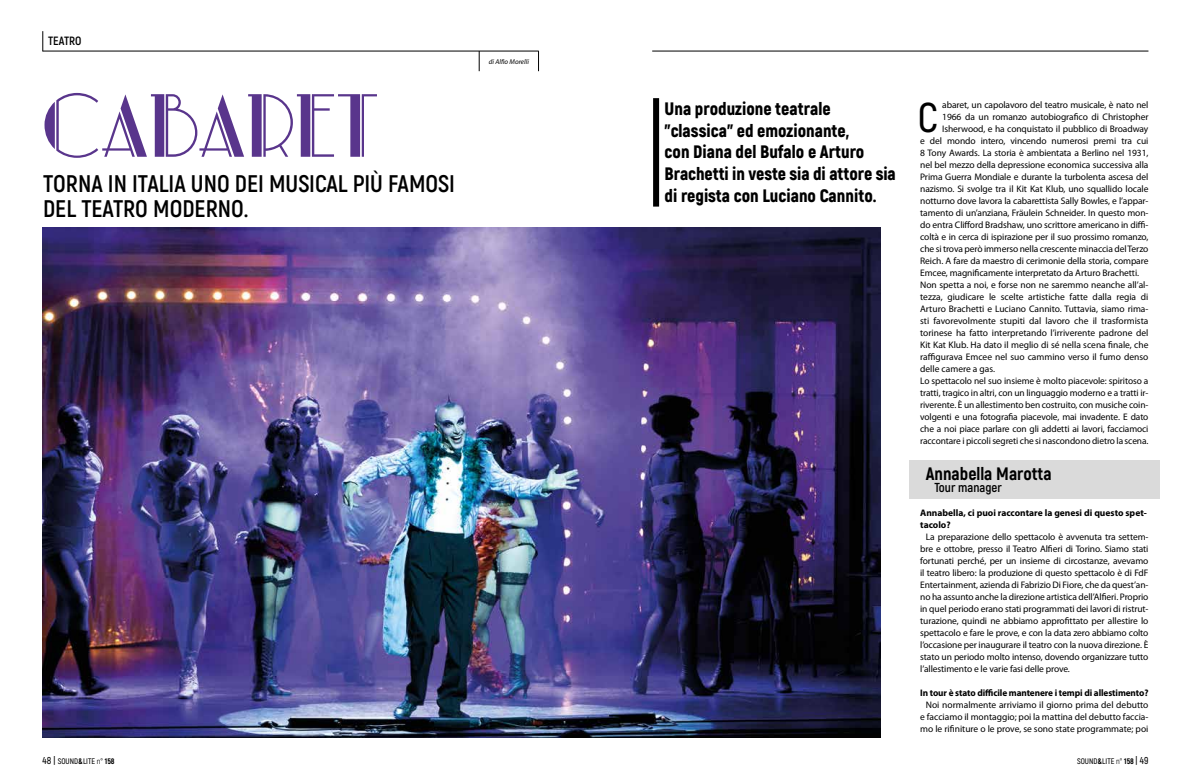
<style>
.page{position:relative;width:1191px;height:780px;background:#fff}
.page>*{position:absolute;margin:0;border:0;box-sizing:border-box;transform-origin:0 0}
.t1{font:83.2px "Park Lane NF";color:#59358c}
.t2{font:600 41.5px "Akrobat";color:#000}
.t3{font:700 24px/25px "Akrobat";color:#000}
.t4{font:900 18px/21.6px "Akrobat";color:#000}
.t5{font:800 18px "Akrobat";color:#000}
.t6{font:700 13px "Akrobat";color:#000}
.t7{font:700 12px "Akrobat";letter-spacing:-.005em;color:#000}
.t8{font:9.5px/12px "Myriad Pro";letter-spacing:-.01em;color:#000;text-align:justify}
.t9{font:700 9.5px/12px "Myriad Pro";letter-spacing:-.01em;color:#000}
.t10{font:600 8px "Akrobat";color:#000}
.t11{font:italic 7px "Myriad Pro";letter-spacing:.005em;color:#000}
.s1{font-size:10px}
.s2{font-weight:800}
.s3{font-weight:400}
</style>
<div class="page">
<hr style="left:43px;top:51px;width:496px;height:1px;background:#000">
<hr style="left:652px;top:51px;width:496px;height:1px;background:#000">
<svg style="left:43px;top:31px;width:1px;height:20px"></svg>
<svg style="left:538px;top:51px;width:1px;height:20px"></svg>
<svg style="left:479px;top:51px;width:1px;height:20px"></svg>
<div style="left:653px;top:98px;width:6px;height:108px;background:#000"></div>
<div style="left:909px;top:460px;width:250px;height:25px;background:#dadada"></div>
<div style="left:909px;top:480px;width:250px;height:18px;background:#dadada"></div>
<img style="left:43px;top:227px;width:837px;height:510px">
<p class="t7" style="left:48px;top:33px;width:35px">TEATRO</p>
<h1 class="t1" style="left:43px;top:80px;width:338px">CABARET</h1>
<h3 class="t3" style="left:43px;top:171px;width:413px">TORNA IN ITALIA UNO DEI MUSICAL PIÙ FAMOSI<br>DEL TEATRO MODERNO.</h3>
<p class="t11" style="left:489px;top:57px;width:42px">di Alfio Morelli</p>
<h3 class="t4" style="left:664px;top:98px;width:233px">Una produzione teatrale "classica" ed emozionante,<br>con Diana del Bufalo e Arturo<br>Brachetti in veste sia di attore sia di regista con Luciano Cannito.</h3>
<h2 class="t2" style="left:918px;top:92px;width:22px">C</h2>
<p class="t8" style="left:942px;top:99px;width:208px">abaret, un capolavoro del teatro musicale, è nato nel</p>
<p class="t8" style="left:942px;top:111px;width:208px">1966 da un romanzo autobiografico di Christopher</p>
<p class="t8" style="left:942px;top:123px;width:208px">Isherwood, e ha conquistato il pubblico di Broadway</p>
<p class="t8" style="left:920px;top:135px;width:230px">e del mondo intero, vincendo numerosi premi tra cui</p>
<p class="t8" style="left:920px;top:147px;width:230px">8 Tony Awards. La storia è ambientata a Berlino nel 1931,</p>
<p class="t8" style="left:920px;top:159px;width:230px">nel bel mezzo della depressione economica successiva alla</p>
<p class="t8" style="left:920px;top:171px;width:230px">Prima Guerra Mondiale e durante la turbolenta ascesa del</p>
<p class="t8" style="left:920px;top:183px;width:230px">nazismo. Si svolge tra il Kit Kat Klub, uno squallido locale</p>
<p class="t8" style="left:920px;top:195px;width:230px">notturno dove lavora la cabarettista Sally Bowles, e l’appar-</p>
<p class="t8" style="left:920px;top:207px;width:230px">tamento di un’anziana, Fräulein Schneider. In questo mon-</p>
<p class="t8" style="left:920px;top:219px;width:230px">do entra Clifford Bradshaw, uno scrittore americano in diffi-</p>
<p class="t8" style="left:920px;top:231px;width:230px">coltà e in cerca di ispirazione per il suo prossimo romanzo,</p>
<p class="t8" style="left:920px;top:243px;width:230px">che si trova però immerso nella crescente minaccia del Terzo</p>
<p class="t8" style="left:920px;top:255px;width:230px">Reich. A fare da maestro di cerimonie della storia, compare</p>
<p class="t8" style="left:920px;top:267px;width:220px">Emcee, magnificamente interpretato da Arturo Brachetti.</p>
<p class="t8" style="left:920px;top:279px;width:230px">Non spetta a noi, e forse non ne saremmo neanche all’al-</p>
<p class="t8" style="left:920px;top:291px;width:230px">tezza, giudicare le scelte artistiche fatte dalla regia di</p>
<p class="t8" style="left:920px;top:303px;width:230px">Arturo Brachetti e Luciano Cannito. Tuttavia, siamo rima-</p>
<p class="t8" style="left:920px;top:315px;width:230px">sti favorevolmente stupiti dal lavoro che il trasformista</p>
<p class="t8" style="left:920px;top:327px;width:230px">torinese ha fatto interpretando l’irriverente padrone del</p>
<p class="t8" style="left:920px;top:339px;width:230px">Kit Kat Klub. Ha dato il meglio di sé nella scena finale, che</p>
<p class="t8" style="left:920px;top:351px;width:230px">raffigurava Emcee nel suo cammino verso il fumo denso</p>
<p class="t8" style="left:920px;top:363px;width:76px">delle camere a gas.</p>
<p class="t8" style="left:920px;top:375px;width:230px">Lo spettacolo nel suo insieme è molto piacevole: spiritoso a</p>
<p class="t8" style="left:920px;top:387px;width:230px">tratti, tragico in altri, con un linguaggio moderno e a tratti ir-</p>
<p class="t8" style="left:920px;top:399px;width:230px">riverente. È un allestimento ben costruito, con musiche coin-</p>
<p class="t8" style="left:920px;top:411px;width:230px">volgenti e una fotografia piacevole, mai invadente. E dato</p>
<p class="t8" style="left:920px;top:423px;width:230px">che a noi piace parlare con gli addetti ai lavori, facciamoci</p>
<p class="t8" style="left:920px;top:435px;width:230px">raccontare i piccoli segreti che si nascondono dietro la scena.</p>
<h3 class="t5" style="left:926px;top:462px;width:127px">Annabella Marotta</h3>
<h3 class="t6" style="left:934px;top:479px;width:69px">Tour manager</h3>
<p class="t9" style="left:920px;top:506px;width:228px">Annabella, ci puoi raccontare la genesi di questo spet&shy;tacolo?</p>
<p class="t8" style="left:920px;top:531px;width:230px;text-indent:6px">La preparazione dello spettacolo è avvenuta tra settem&shy;bre e ottobre, presso il Teatro Alfieri di Torino. Siamo stati fortunati perché, per un insieme di circostanze, avevamo il teatro libero: la produzione di questo spettacolo è di FdF Entertainment, azienda di Fabrizio Di Fiore, che da quest’an&shy;no ha assunto anche la direzione artistica dell’Alfieri. Proprio in quel periodo erano stati programmati dei lavori di ristrut&shy;turazione, quindi ne abbiamo approfittato per allestire lo spettacolo e fare le prove, e con la data zero abbiamo colto l’occasione per inaugurare il teatro con la nuova direzione. È stato un periodo molto intenso, dovendo organizzare tutto l’allestimento e le varie fasi delle prove.</p>
<p class="t9" style="left:920px;top:686px;width:230px">In tour è stato difficile mantenere i tempi di allestimento?</p>
<p class="t8" style="left:920px;top:699px;width:230px;text-align:center">Noi normalmente arriviamo il giorno prima del debutto e facciamo il montaggio; poi la mattina del debutto faccia&shy;mo le rifiniture o le prove, se sono state programmate; poi</p>
<p class="t10" style="left:43px;top:756px;width:74px"><span class="s1">48 |</span> SOUND<span class="s2">&amp;</span>LITE <span class="s3">n°</span> <span class="s2">158</span></p>
<p class="t10" style="left:1077px;top:756px;width:73px">SOUND<span class="s2">&amp;</span>LITE <span class="s3">n°</span> <span class="s2">158</span> <span class="s1">| 49</span></p>
</div>
